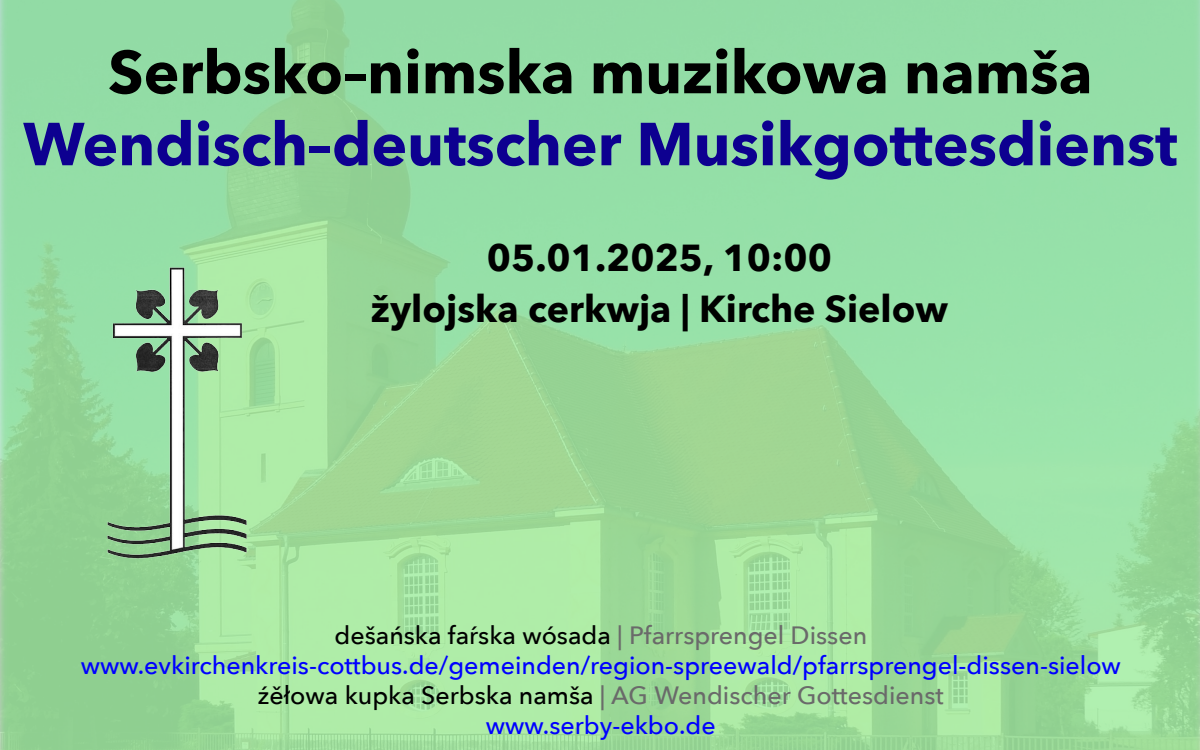
<style>
.page{position:relative;width:1200px;height:750px;background:#fff}
.page>*{position:absolute;margin:0;border:0;box-sizing:border-box;transform-origin:0 0}
.t1{font:700 60px "Avenir Next";color:#0d0090}
.t2{font:700 60px "Avenir Next";color:#000}
.t3{font:700 37.5px/51.2px "Avenir Next";color:#000;text-align:center}
.t4{font:500 25px/30px "Avenir Next";color:#00f;text-align:center}
.s1{color:#000}
.s2{color:#6a6a6a}
</style>
<div class="page">
<img style="left:0;top:0;width:1200px;height:750px">
<img style="left:107px;top:268px;width:139px;height:290px">
<h1 class="t2" style="left:108px;top:33px;width:986px">Serbsko–nimska muzikowa namša</h1>
<h1 class="t1" style="left:23px;top:105px;width:1156px">Wendisch–deutscher Musikgottesdienst</h1>
<h2 class="t3" style="left:371px;top:233px;width:579px">05.01.2025, 10:00<br>žylojska cerkwja | Kirche Sielow</h2>
<p class="t4" style="left:81px;top:621px;width:1042px"><span class="s1">dešańska faŕska wósada</span> <span class="s2">| Pfarrsprengel Dissen </span>www.evkirchenkreis-cottbus.de/gemeinden/region-spreewald/pfarrsprengel-dissen-sielow <span class="s1">źěłowa kupka Serbska namša</span> <span class="s2">| AG Wendischer Gottesdienst<br></span>www.serby-ekbo.de</p>
</div>
